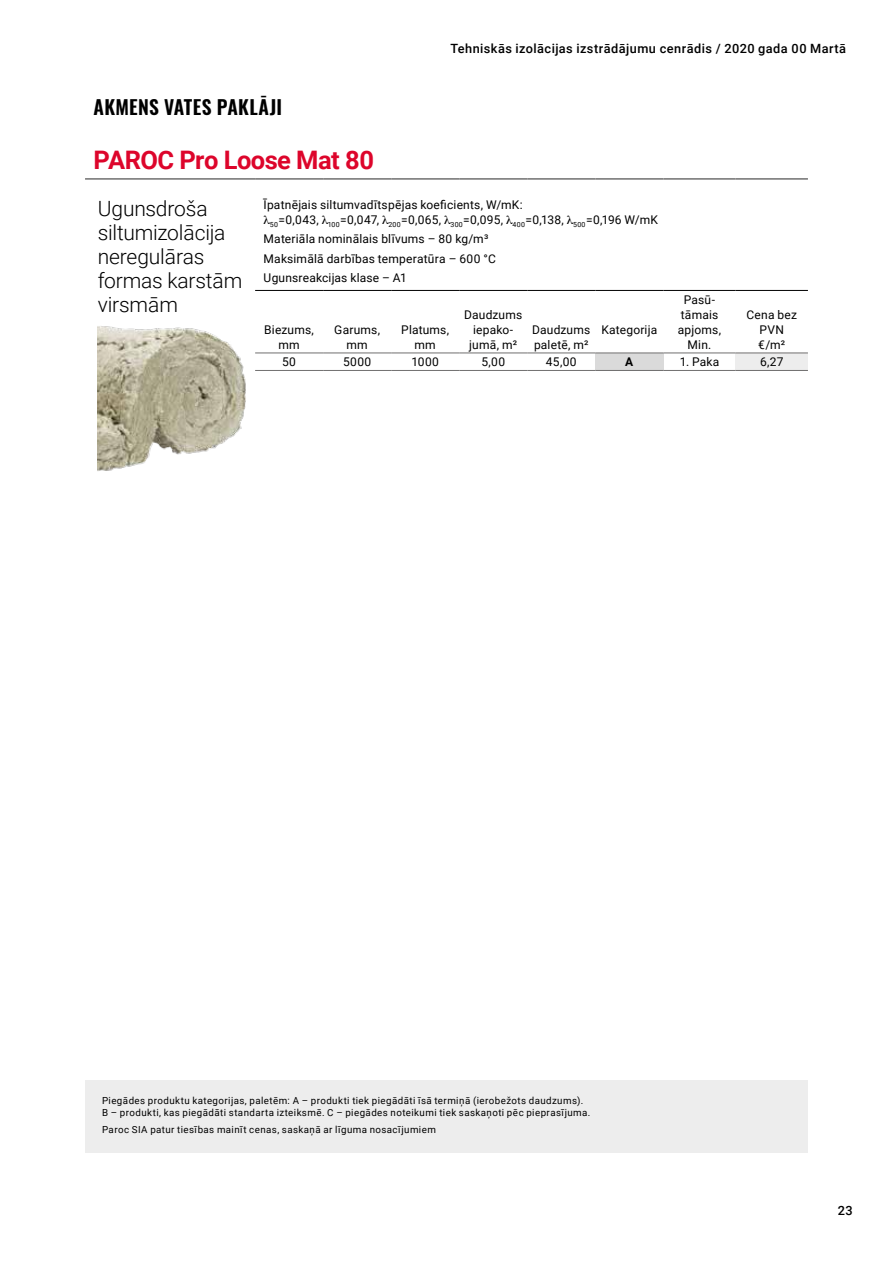
<style>
.page{position:relative;width:893px;height:1263px;background:#fff}
.page>*{position:absolute;margin:0;border:0;box-sizing:border-box;transform-origin:0 0}
.t1{font:700 25.5px "Roboto";letter-spacing:-.02em;color:#dd052b}
.t2{font:300 21px/24px "Roboto";letter-spacing:-.01em;color:#000}
.t3{font:600 19.5px "Oswald";letter-spacing:.02em;color:#000}
.t4{font:500 12.75px "Roboto";letter-spacing:.035em;color:#000}
.t5{font:12px/15px "Roboto";letter-spacing:.015em;color:#000;text-align:center}
.t6{font:700 12px "Roboto";color:#000}
.t7{font:9.75px/12px "Roboto";letter-spacing:.045em;color:#000}
</style>
<div class="page">
<div style="left:85px;top:1080px;width:723px;height:72px;background:#ededed"></div>
<div style="left:595px;top:353px;width:68px;height:17px;background:#dadada"></div>
<div style="left:736px;top:353px;width:72px;height:17px;background:#ededed"></div>
<hr style="left:255px;top:353px;width:68px;height:1px;background:#706f6f">
<hr style="left:323px;top:353px;width:68px;height:1px;background:#706f6f">
<hr style="left:391px;top:353px;width:68px;height:1px;background:#706f6f">
<hr style="left:459px;top:353px;width:68px;height:1px;background:#706f6f">
<hr style="left:527px;top:353px;width:68px;height:1px;background:#706f6f">
<hr style="left:595px;top:353px;width:68px;height:1px;background:#706f6f">
<hr style="left:663px;top:353px;width:73px;height:1px;background:#706f6f">
<hr style="left:736px;top:353px;width:72px;height:1px;background:#706f6f">
<hr style="left:255px;top:370px;width:68px;height:1px;background:#706f6f">
<hr style="left:323px;top:370px;width:68px;height:1px;background:#706f6f">
<hr style="left:391px;top:370px;width:68px;height:1px;background:#706f6f">
<hr style="left:459px;top:370px;width:68px;height:1px;background:#706f6f">
<hr style="left:527px;top:370px;width:68px;height:1px;background:#706f6f">
<hr style="left:595px;top:370px;width:68px;height:1px;background:#706f6f">
<hr style="left:663px;top:370px;width:73px;height:1px;background:#706f6f">
<hr style="left:736px;top:370px;width:72px;height:1px;background:#706f6f">
<hr style="left:85px;top:178px;width:170px;height:2px;background:#706f6f">
<hr style="left:255px;top:178px;width:68px;height:2px;background:#706f6f">
<hr style="left:323px;top:178px;width:68px;height:2px;background:#706f6f">
<hr style="left:391px;top:178px;width:68px;height:2px;background:#706f6f">
<hr style="left:459px;top:178px;width:68px;height:2px;background:#706f6f">
<hr style="left:527px;top:178px;width:68px;height:2px;background:#706f6f">
<hr style="left:595px;top:178px;width:68px;height:2px;background:#706f6f">
<hr style="left:663px;top:178px;width:73px;height:2px;background:#706f6f">
<hr style="left:736px;top:178px;width:72px;height:2px;background:#706f6f">
<hr style="left:255px;top:290px;width:68px;height:1px;background:#000">
<hr style="left:323px;top:290px;width:68px;height:1px;background:#000">
<hr style="left:391px;top:290px;width:68px;height:1px;background:#000">
<hr style="left:459px;top:290px;width:68px;height:1px;background:#000">
<hr style="left:527px;top:290px;width:68px;height:1px;background:#000">
<hr style="left:595px;top:290px;width:68px;height:1px;background:#000">
<hr style="left:663px;top:290px;width:73px;height:1px;background:#000">
<hr style="left:736px;top:290px;width:72px;height:1px;background:#000">
<img style="left:98px;top:326px;width:148px;height:145px">
<p class="t4" style="left:450px;top:39px;width:397px">Tehniskās izolācijas izstrādājumu cenrādis / 2020 gada 00 Martā</p>
<h3 class="t3" style="left:94px;top:97px;width:190px">AKMENS VATES PAKLĀJI</h3>
<h1 class="t1" style="left:94px;top:142px;width:282px">PAROC Pro Loose Mat 80</h1>
<h2 class="t2" style="left:98px;top:196px;width:146px">Ugunsdroša siltumizolācija neregulāras formas karstām virsmām</h2>
<p class="t5" style="left:270px;top:197px;width:390px;text-align:left;text-indent:-6px">Īpatnējais siltumvadītspējas koeficients, W/mK:<br><sub>50</sub>=0,043, <sub>100</sub>=0,047, <sub>200</sub>=0,065, <sub>300</sub>=0,095, <sub>400</sub>=0,138, <sub>500</sub>=0,196 W/mK</p>
<p class="t5" style="left:264px;top:229px;width:234px;line-height:19.2px;text-align:left">Materiāla nominālais blīvums – 80 kg/m³<br>Maksimālā darbības temperatūra – 600 °C<br>Ugunsreakcijas klase – A1</p>
<p class="t5" style="left:464px;top:306px;width:60px">Daudzums iepako&shy;jumā, m²</p>
<p class="t5" style="left:264px;top:321px;width:51px">Biezums, mm</p>
<p class="t5" style="left:334px;top:321px;width:47px">Garums, mm</p>
<p class="t5" style="left:401px;top:321px;width:49px">Platums, mm</p>
<p class="t5" style="left:532px;top:321px;width:60px;text-align:left">Daudzums paletē, m²</p>
<p class="t5" style="left:601px;top:321px;width:57px">Kategorija</p>
<p class="t5" style="left:678px;top:291px;width:45px">Pasū&shy;tāmais apjoms,<br>Min.</p>
<p class="t5" style="left:746px;top:306px;width:52px">Cena bez<br>PVN €/m²</p>
<p class="t5" style="left:282px;top:354px;width:15px">50</p>
<p class="t5" style="left:343px;top:354px;width:30px">5000</p>
<p class="t5" style="left:411px;top:354px;width:29px">1000</p>
<p class="t5" style="left:481px;top:354px;width:25px">5,00</p>
<p class="t5" style="left:546px;top:354px;width:32px">45,00</p>
<p class="t6" style="left:625px;top:353px;width:10px">A</p>
<p class="t5" style="left:680px;top:354px;width:41px">1. Paka</p>
<p class="t5" style="left:760px;top:354px;width:25px">6,27</p>
<p class="t7" style="left:102px;top:1094px;width:490px">Piegādes produktu kategorijas, paletēm: A – produkti tiek piegādāti īsā termiņā (ierobežots daudzums).<br>B – produkti, kas piegādāti standarta izteiksmē. C – piegādes noteikumi tiek saskaņoti pēc pieprasījuma.</p>
<p class="t7" style="left:102px;top:1123px;width:335px">Paroc SIA patur tiesības mainīt cenas, saskaņā ar līguma nosacījumiem</p>
<p class="t4" style="left:838px;top:1202px;width:17px">23</p>
</div>
